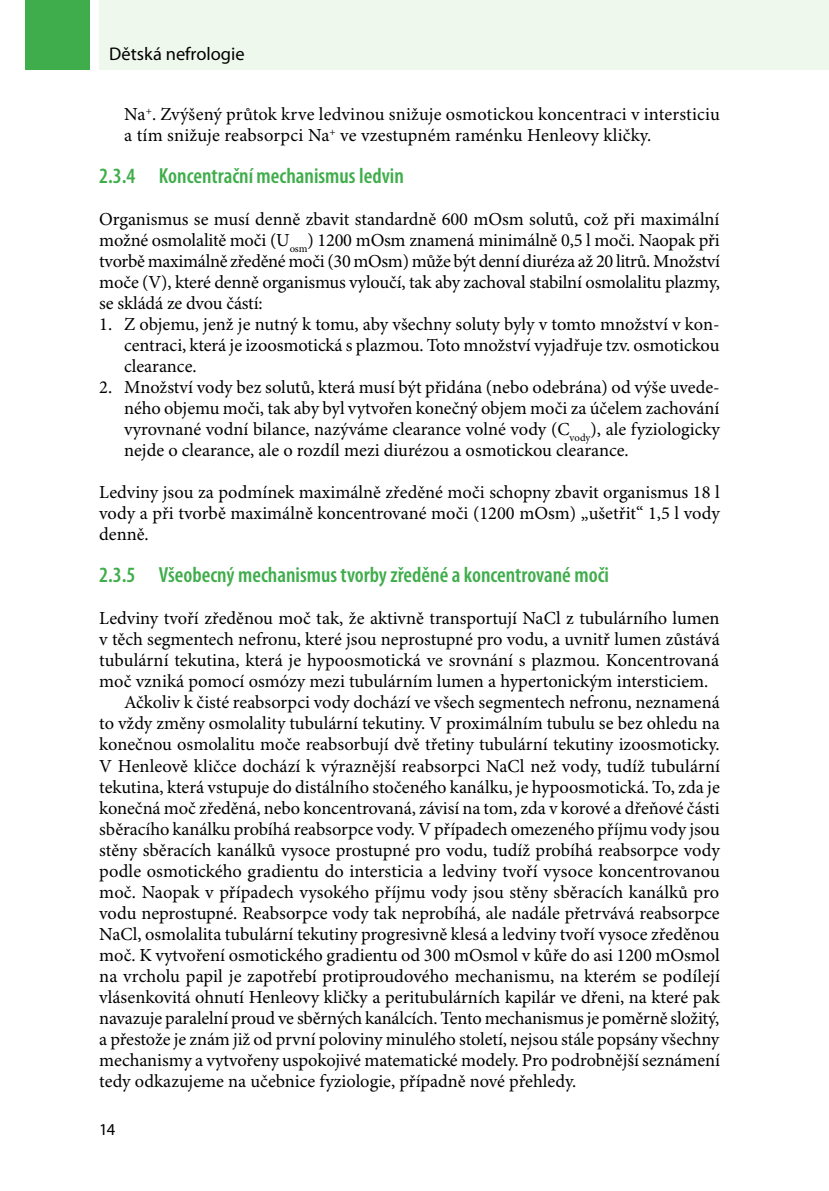
<style>
.page{position:relative;width:829px;height:1191px;background:#fff}
.page>*{position:absolute;margin:0;border:0;box-sizing:border-box;transform-origin:0 0}
.t1{font:600 condensed 21.88px "Myriad Pro";color:#3fad4b}
.TEXT{font:18.38px/21px "Minion Pro";color:#000;text-align:justify}
.TEXT_bez_odsazeni{font:18.38px/21px "Minion Pro";letter-spacing:-.005em;color:#000;text-align:justify}
.Vycet_mezera{font:18.38px/21px "Minion Pro";letter-spacing:.005em;color:#000}
.Vycet{font:18.38px/21px "Minion Pro";letter-spacing:-.005em;color:#000;text-align:justify}
.t2{font:18.38px "Myriad Pro";color:#000}
.t3{font:16.62px "Myriad Pro";color:#000}
</style>
<div class="page">
<div style="left:25px;top:0;width:64px;height:69px;background:#3fad4b"></div>
<div style="left:99px;top:0;width:729px;height:69px;background:#eff8ed"></div>
<hr style="left:828px;top:0;width:1px;height:69px;background:#eff8ed">
<p class="t2" style="left:109px;top:42px;width:137px">Dětská nefrologie</p>
<p class="Vycet_mezera" style="left:124px;top:105px;width:597px">Na<sup>+</sup>. Zvýšený průtok krve ledvinou snižuje osmotickou koncentraci v intersticiu a tím snižuje reabsorpci Na<sup>+</sup> ve vzestupném raménku Henleovy kličky.</p>
<h3 class="t1" style="left:99px;top:162px;width:306px">2.3.4 Koncentrační mechanismus ledvin</h3>
<p class="TEXT_bez_odsazeni" style="left:99px;top:210px;width:622px">Organismus se musí denně zbavit standardně 600 mOsm solutů, což při maximální možné osmolalitě moči (U<sub>osm</sub>) 1200 mOsm znamená minimálně 0,5 l moči. Naopak při tvorbě maximálně zředěné moči (30 mOsm) může být denní diuréza až 20 litrů. Množství moče (V), které denně organismus vyloučí, tak aby zachoval stabilní osmolalitu plazmy, se skládá ze dvou částí:</p>
<p class="Vycet" style="left:124px;top:315px;width:597px;text-indent:-25px">1. Z objemu, jenž je nutný k tomu, aby všechny soluty byly v tomto množství v kon&shy;centraci, která je izoosmotická s plazmou. Toto množství vyjadřuje tzv. osmotickou clearance.</p>
<p class="Vycet_mezera" style="left:124px;top:378px;width:597px;text-align:justify;text-indent:-25px">2. Množství vody bez solutů, která musí být přidána (nebo odebrána) od výše uvede&shy;ného objemu moči, tak aby byl vytvořen konečný objem moči za účelem zachování vyrovnané vodní bilance, nazýváme clearance volné vody (C<sub>vody</sub>), ale fyziologicky nejde o clearance, ale o rozdíl mezi diurézou a osmotickou clearance.</p>
<p class="TEXT_bez_odsazeni" style="left:99px;top:483px;width:622px">Ledviny jsou za podmínek maximálně zředěné moči schopny zbavit organismus 18 l vody a při tvorbě maximálně koncentrované moči (1200 mOsm) „ušetřit“ 1,5 l vody denně.</p>
<h3 class="t1" style="left:99px;top:561px;width:511px">2.3.5 Všeobecný mechanismus tvorby zředěné a koncentrované moči</h3>
<p class="TEXT_bez_odsazeni" style="left:99px;top:609px;width:622px">Ledviny tvoří zředěnou moč tak, že aktivně transportují NaCl z tubulárního lumen v těch segmentech nefronu, které jsou neprostupné pro vodu, a uvnitř lumen zůstává tubulární tekutina, která je hypoosmotická ve srovnání s plazmou. Koncentrovaná moč vzniká pomocí osmózy mezi tubulárním lumen a hypertonickým intersticiem.</p>
<p class="TEXT" style="left:99px;top:693px;width:622px;text-indent:25px">Ačkoliv k čisté reabsorpci vody dochází ve všech segmentech nefronu, neznamená to vždy změny osmolality tubulární tekutiny. V proximálním tubulu se bez ohledu na konečnou osmolalitu moče reabsorbují dvě třetiny tubulární tekutiny izoosmoticky.<br>V Henleově kličce dochází k výraznější reabsorpci NaCl než vody, tudíž tubulární tekutina, která vstupuje do distálního stočeného kanálku, je hypoosmotická. To, zda je konečná moč zředěná, nebo koncentrovaná, závisí na tom, zda v korové a dřeňové části sběracího kanálku probíhá reabsorpce vody. V případech omezeného příjmu vody jsou stěny sběracích kanálků vysoce prostupné pro vodu, tudíž probíhá reabsorpce vody podle osmotického gradientu do intersticia a ledviny tvoří vysoce koncentrovanou moč. Naopak v případech vysokého příjmu vody jsou stěny sběracích kanálků pro vodu neprostupné. Reabsorpce vody tak neprobíhá, ale nadále přetrvává reabsorpce NaCl, osmolalita tubulární tekutiny progresivně klesá a ledviny tvoří vysoce zředěnou moč. K vytvoření osmotického gradientu od 300 mOsmol v kůře do asi 1200 mOsmol na vrcholu papil je zapotřebí protiproudového mechanismu, na kterém se podílejí vlásenkovitá ohnutí Henleovy kličky a peritubulárních kapilár ve dřeni, na které pak navazuje paralelní proud ve sběrných kanálcích. Tento mechanismus je poměrně složitý, a přestože je znám již od první poloviny minulého století, nejsou stále popsány všechny mechanismy a vytvořeny uspokojivé matematické modely. Pro podrobnější seznámení tedy odkazujeme na učebnice fyziologie, případně nové přehledy.</p>
<p class="t3" style="left:99px;top:1119px;width:18px">14</p>
</div>
